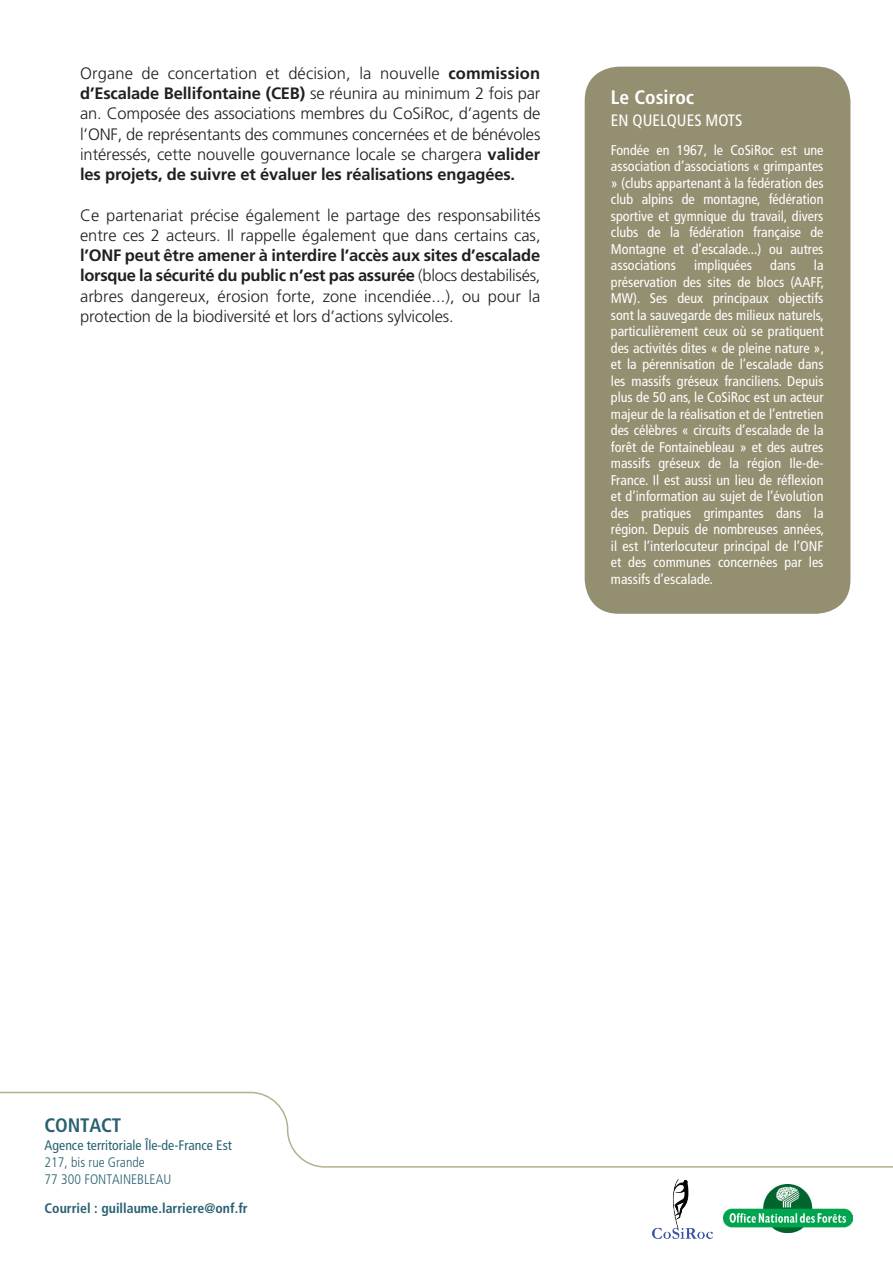
<style>
.page{position:relative;width:893px;height:1263px;background:#fff}
.page>*{position:absolute;margin:0;border:0;box-sizing:border-box;transform-origin:0 0}
.t1{font:700 condensed 19.5px "Frutiger LT Std";color:#fff}
.t2{font:700 condensed 19.5px "Frutiger LT Std";letter-spacing:-.01em;color:#296171}
.t3{font:300 16.5px/20.2px "Frutiger LT Std";color:#231f20;text-align:justify}
.t4{font:condensed 16.5px "Frutiger LT Std";color:#fff}
.t5{font:condensed 14.1px/16.5px "Frutiger LT Std";color:#fff;text-align:justify}
.t6{font:condensed 13.8px "Frutiger LT Std";color:#296171}
.t7{font:300 condensed 13.8px/17.2px "Frutiger LT Std";color:#296171}
.t8{font:700 condensed 13.8px "Frutiger LT Std";color:#296171}
.s1{font-weight:700}
</style>
<div class="page">
<img style="left:723px;top:1184px;width:130px;height:49px">
<div style="left:585px;top:67px;width:265px;height:547px;background:#958f71;border-radius:34px"></div>
<svg style="left:0;top:1091px;width:893px;height:77px"></svg>
<img style="left:653px;top:1179px;width:60px;height:60px">
<p class="t3" style="left:80px;top:63px;width:462px">Organe de concertation et décision, la nouvelle <span class="s1">commission d’Escalade Bellifontaine (CEB)</span> se réunira au minimum 2 fois par an. Composée des associations membres du CoSiRoc, d’agents de l’ONF, de représentants des communes concernées et de bénévoles intéressés, cette nouvelle gouvernance locale se chargera <span class="s1">valider les projets, de suivre et évaluer les réalisations engagées.</span></p>
<p class="t3" style="left:80px;top:205px;width:462px">Ce partenariat précise également le partage des responsabilités entre ces 2 acteurs. Il rappelle également que dans certains cas,</p>
<p class="t3" style="left:80px;top:246px;width:462px"><span class="s1">l’ONF peut être amener à interdire l’accès aux sites d’escalade lorsque la sécurité du public n’est pas assurée</span> (blocs destabilisés, arbres dangereux, érosion forte, zone incendiée...), ou pour la protection de la biodiversité et lors d’actions sylvicoles.</p>
<h1 class="t1" style="left:611px;top:86px;width:85px">le Cosiroc</h1>
<p class="t4" style="left:611px;top:111px;width:133px">enque lques mots</p>
<p class="t5" style="left:611px;top:142px;width:214px">Fondée en 1967, le CoSiRoc est une association d’associations « grimpantes » (clubs appartenant à la fédération des club alpins de montagne, fédération sportive et gymnique du travail, divers clubs de la fédération française de Montagne et d’escalade...) ou autres associations</p>
<p class="t5" style="left:611px;top:257px;width:215px;text-indent:203px">la préservation des sites de blocs (AAFF, MW). Ses deux principaux objectifs sont la sauvegarde des milieux naturels, particulièrement ceux où se pratiquent des activités dites « de pleine nature », et la pérennisation de l’escalade dans les massifs gréseux franciliens. Depuis plus de 50 ans, le CoSiRoc est un acteur majeur de la réalisation et de l’entretien des célèbres « circuits d’escalade de la forêt de Fontainebleau » et des autres massifs gréseux de la région Ile-de-France. Il est aussi un lieu de réflexion et d’information au sujet de l’évolution des pratiques grimpantes dans la région. Depuis de nombreuses années, il est l’interlocuteur principal de l’ONF et des communes concernées par les massifs d’escalade.</p>
<p class="t5" style="left:694px;top:257px;width:59px">impliquées</p>
<p class="t5" style="left:770px;top:257px;width:27px">dans</p>
<h1 class="t2" style="left:45px;top:1113px;width:78px">contact</h1>
<p class="t6" style="left:45px;top:1137px;width:189px">Agence territoriale Île-de-France Est</p>
<p class="t7" style="left:45px;top:1154px;width:128px">217, bis rue Grande<br>77 300 FONTAINEBLEAU</p>
<p class="t8" style="left:45px;top:1200px;width:205px">Courriel : guillaume.larriere@onf.fr</p>
</div>
